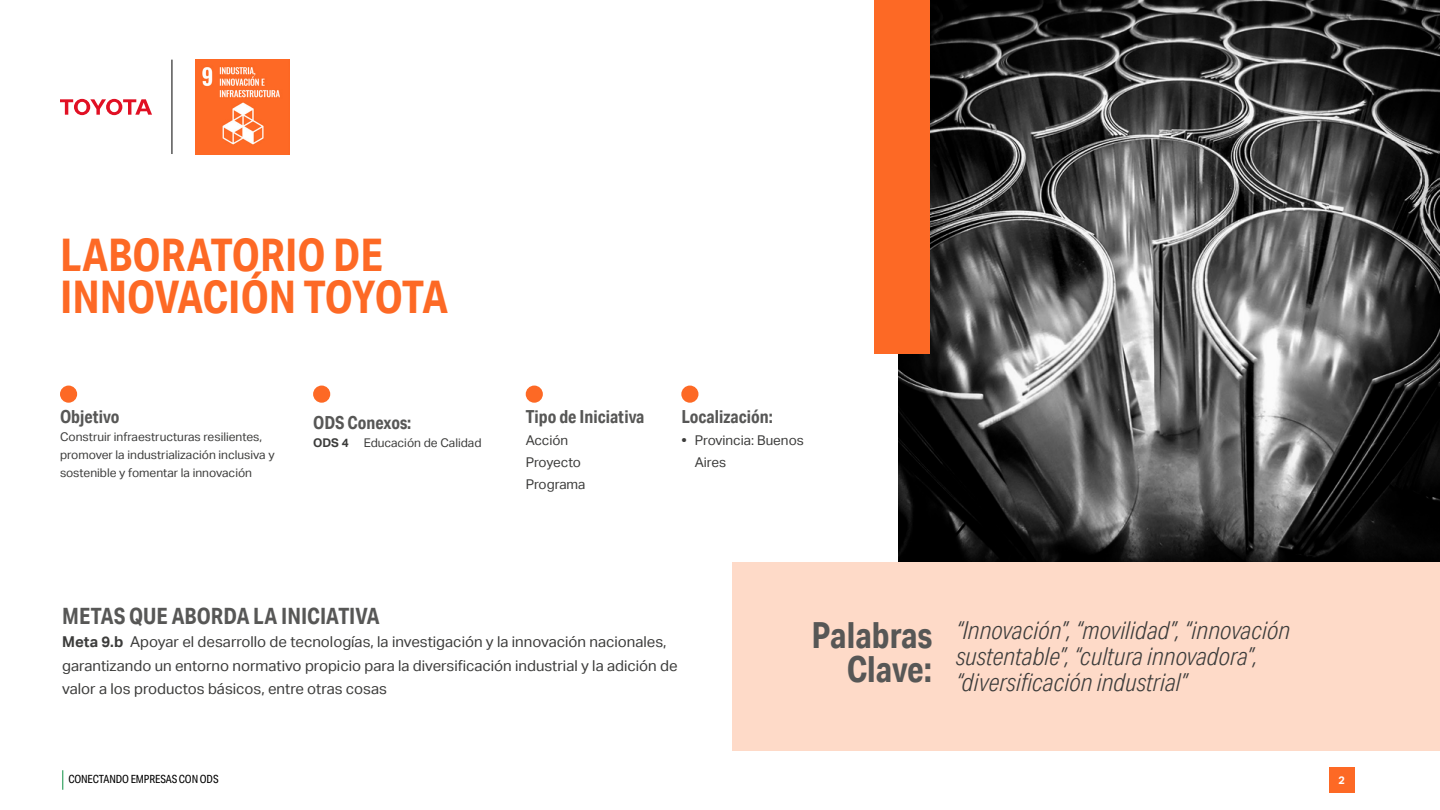
<style>
.page{position:relative;width:1440px;height:810px;background:#fff}
.page>*{position:absolute;margin:0;border:0;box-sizing:border-box;transform-origin:0 0}
.t1{font:700 45px/42.8px "Aktiv Grotesk Cd";color:#fd6925}
.t2{font:700 36px/33.8px "Aktiv Grotesk Cd";color:#575756;text-align:right}
.t3{font:italic 300 24.75px/26.2px "Aktiv Grotesk Cd";color:#3c3c3b}
.t4{font:700 22.5px "Aktiv Grotesk Cd";color:#575756}
.t5{font:700 18px "Aktiv Grotesk Cd";color:#575756}
.t6{font:15px/23.2px "Aktiv Grotesk";color:#3c3c3b}
.t7{font:13.5px/21.8px "Aktiv Grotesk";color:#3c3c3b}
.t8{font:12px/18px "Aktiv Grotesk";color:#3c3c3b}
.t9{font:11.25px "Aktiv Grotesk Cd";letter-spacing:-.01em;color:#000}
.t10{font:700 10.88px "Aktiv Grotesk";color:#fff}
.s1{font-weight:700}
</style>
<div class="page">
<svg style="left:62px;top:770px;width:1px;height:20px"></svg>
<div style="left:1329px;top:767px;width:25px;height:26px;background:#fd6925"></div>
<img style="left:898px;top:0;width:542px;height:562px">
<div style="left:874px;top:0;width:56px;height:354px;background:#fd6925"></div>
<img style="left:195px;top:60px;width:95px;height:94px">
<hr style="left:172px;top:60px;width:1px;height:94px;background:#000">
<div style="left:732px;top:562px;width:708px;height:189px;background:#fedac8"></div>
<div style="left:60px;top:386px;width:17px;height:17px;background:#fd6925;border-radius:50%"></div>
<div style="left:681px;top:386px;width:17px;height:17px;background:#fd6925;border-radius:50%"></div>
<div style="left:313px;top:386px;width:17px;height:17px;background:#fd6925;border-radius:50%"></div>
<svg style="left:60px;top:99px;width:92px;height:16px"></svg>
<div style="left:526px;top:386px;width:17px;height:17px;background:#fd6925;border-radius:50%"></div>
<h1 class="t1" style="left:60px;top:233px;width:390px">LABORATORIO DE<br>INNOVACIÓN TOYOTA</h1>
<p class="t5" style="left:60px;top:406px;width:61px">Objetivo</p>
<p class="t8" style="left:60px;top:428px;width:216px">Construir infraestructuras resilientes, promover la industrialización inclusiva y sostenible y fomentar la innovación</p>
<p class="t5" style="left:313px;top:411px;width:100px">ODS Conexos:</p>
<p class="t8" style="left:313px;top:434px;width:170px"><span class="s1">ODS 4</span> Educación de Calidad</p>
<p class="t5" style="left:526px;top:406px;width:120px">Tipo de Iniciativa</p>
<p class="t7" style="left:526px;top:430px;width:61px">Acción<br>Proyecto<br>Programa</p>
<p class="t5" style="left:681px;top:406px;width:93px">Localización:</p>
<p class="t7" style="left:695px;top:430px;width:110px;text-indent:-14px"><span class="s1">•</span> Provincia: Buenos<br>Aires</p>
<h3 class="t4" style="left:62px;top:602px;width:319px">METAS QUE ABORDA LA INICIATIVA</h3>
<p class="t6" style="left:62px;top:631px;width:617px"><span class="s1">Meta 9.b</span> Apoyar el desarrollo de tecnologías, la investigación y la innovación nacionales, garantizando un entorno normativo propicio para la diversificación industrial y la adición de valor a los productos básicos, entre otras cosas</p>
<h2 class="t2" style="left:811px;top:618px;width:122px">Palabras<br>Clave:</h2>
<h3 class="t3" style="left:956px;top:617px;width:336px">“Innovación”, “movilidad”, “innovación sustentable”, “cultura innovadora”, “diversificación industrial”</h3>
<p class="t9" style="left:68px;top:773px;width:152px">CONECTANDO EMPRESAS CON ODS</p>
<p class="t10" style="left:1338px;top:774px;width:8px">2</p>
</div>
